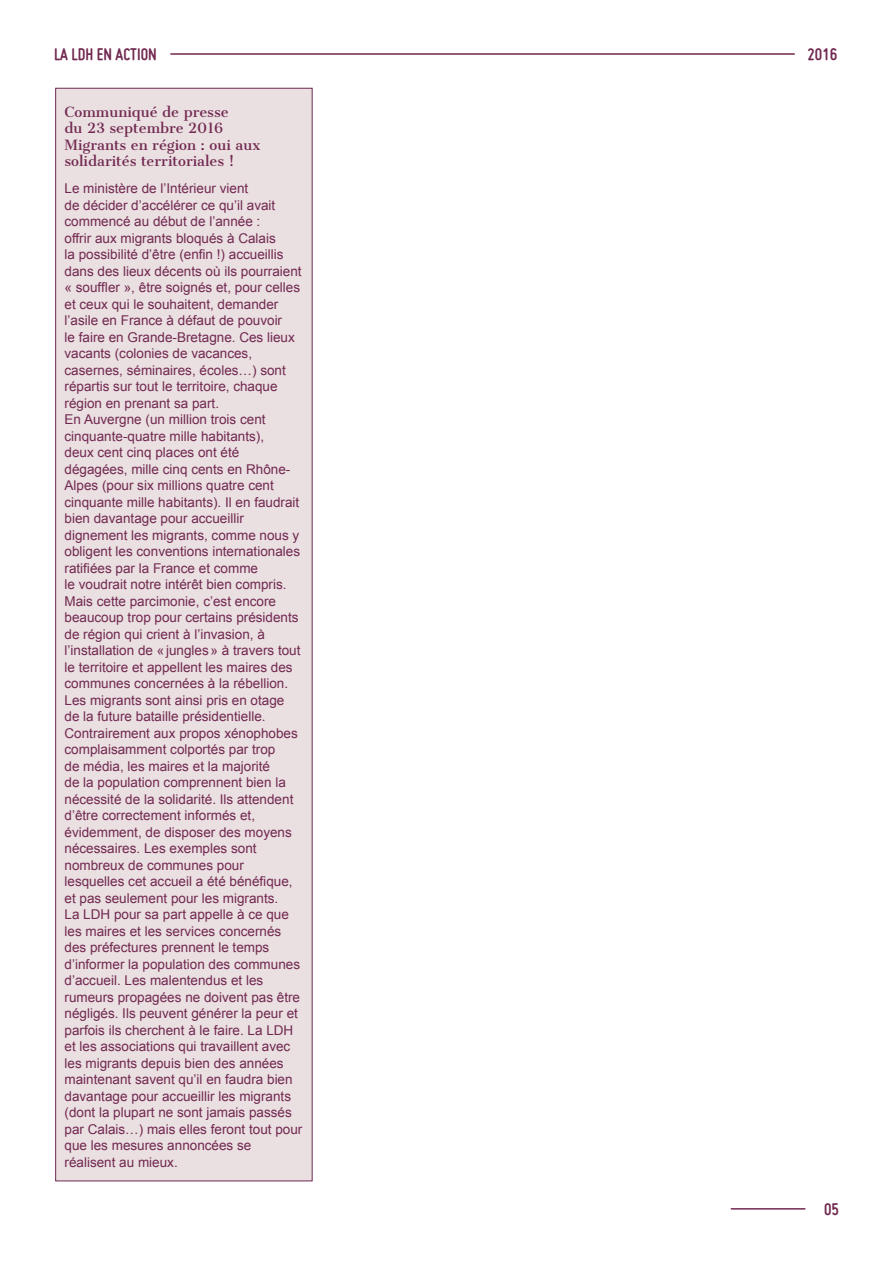
<style>
.page{position:relative;width:893px;height:1263px;background:#fff}
.page>*{position:absolute;margin:0;border:0;box-sizing:border-box;transform-origin:0 0}
.t1{font:700 18px "Miso";color:#712950}
._9_11_arial{font:13.5px/16.5px "Arial";color:#712950}
._9_11_arial-2{font:13.5px/16.5px "Cantata One";color:#712950}
</style>
<div class="page">
<hr style="left:171px;top:53px;width:623px;height:2px;background:#712950">
<hr style="left:731px;top:1208px;width:74px;height:1px;background:#712950">
<div style="left:56px;top:88px;width:256px;height:1093px;background:#eadfe1"></div>
<h1 class="t1" style="left:54px;top:44px;width:104px">LA LDH EN ACTION</h1>
<h1 class="t1" style="left:807px;top:44px;width:31px">2016</h1>
<p class="_9_11_arial-2" style="left:65px;top:103px;width:166px">Communiqué de presse du 23 septembre 2016</p>
<p class="_9_11_arial-2" style="left:65px;top:136px;width:197px">Migrants en région : oui aux solidarités territoriales !</p>
<p class="_9_11_arial" style="left:65px;top:180px;width:239px">Le ministère de l’Intérieur vient<br>de décider d’accélérer ce qu’il avait commencé au début de l’année :<br>offrir aux migrants bloqués à Calais<br>la possibilité d’être (enfin !) accueillis dans des lieux décents où ils pourraient « souffler », être soignés et, pour celles et ceux qui le souhaitent, demander l’asile en France à défaut de pouvoir<br>le faire en Grande-Bretagne. Ces lieux vacants (colonies de vacances, casernes, séminaires, écoles…) sont répartis sur tout le territoire, chaque région en prenant sa part.</p>
<p class="_9_11_arial" style="left:65px;top:411px;width:238px">En Auvergne (un million trois cent cinquante-quatre mille habitants),<br>deux cent cinq places ont été dégagées, mille cinq cents en Rhône-Alpes (pour six millions quatre cent cinquante mille habitants). Il en faudrait bien davantage pour accueillir dignement les migrants, comme nous y obligent les conventions internationales ratifiées par la France et comme<br>le voudrait notre intérêt bien compris.<br>Mais cette parcimonie, c’est encore beaucoup trop pour certains présidents de région qui crient à l’invasion, à l’installation de «jungles» à travers tout le territoire et appellent les maires des communes concernées à la rébellion.<br>Les migrants sont ainsi pris en otage de la future bataille présidentielle.</p>
<p class="_9_11_arial" style="left:65px;top:725px;width:239px">Contrairement aux propos xénophobes complaisamment colportés par trop<br>de média, les maires et la majorité<br>de la population comprennent bien la nécessité de la solidarité. Ils attendent d’être correctement informés et, évidemment, de disposer des moyens nécessaires. Les exemples sont nombreux de communes pour lesquelles cet accueil a été bénéfique, et pas seulement pour les migrants.<br>La LDH pour sa part appelle à ce que les maires et les services concernés des préfectures prennent le temps d’informer la population des communes d’accueil. Les malentendus et les rumeurs propagées ne doivent pas être négligés. Ils peuvent générer la peur et parfois ils cherchent à le faire. La LDH et les associations qui travaillent avec les migrants depuis bien des années maintenant savent qu’il en faudra bien davantage pour accueillir les migrants (dont la plupart ne sont jamais passés par Calais…) mais elles feront tout pour que les mesures annoncées se réalisent au mieux.</p>
<h1 class="t1" style="left:824px;top:1199px;width:16px">05</h1>
</div>
